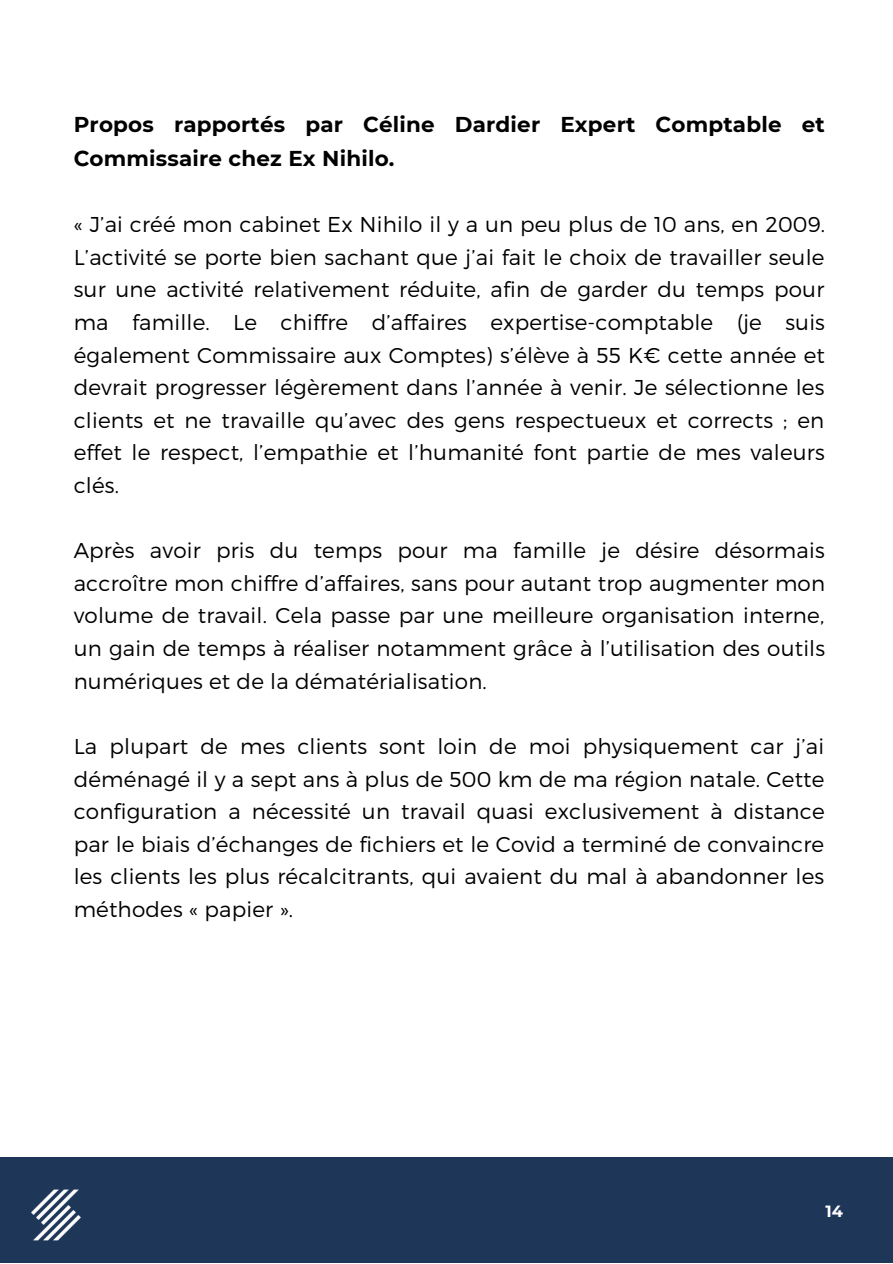
<style>
.page{position:relative;width:893px;height:1264px;background:#fff}
.page>*{position:absolute;margin:0;border:0;box-sizing:border-box;transform-origin:0 0}
.t1{font:300 21.45px/32.5px "Montserrat";letter-spacing:.01em;color:#000;text-align:justify}
.t2{font:700 21.45px/33.8px "Montserrat";letter-spacing:.01em;color:#000}
.t3{font:700 16.2px "Montserrat";color:#fff}
</style>
<div class="page">
<div style="left:0;top:1157px;width:892px;height:105px;background:#1e3758"></div>
<img style="left:31px;top:1189px;width:50px;height:52px">
<p class="t2" style="left:74px;top:107px;width:752px">Propos rapportés par Céline Dardier Expert Comptable et<br>Commissaire chez Ex Nihilo.</p>
<p class="t1" style="left:74px;top:207px;width:753px">« J’ai créé mon cabinet Ex Nihilo il y a un peu plus de 10 ans, en 2009.<br>L’activité se porte bien sachant que j’ai fait le choix de travailler seule sur une activité relativement réduite, afin de garder du temps pour ma famille. Le chiffre d’affaires expertise-comptable (je suis également Commissaire aux Comptes) s’élève à 55 K€ cette année et devrait progresser légèrement dans l’année à venir. Je sélectionne les clients et ne travaille qu’avec des gens respectueux et corrects ; en effet le respect, l’empathie et l’humanité font partie de mes valeurs clés.</p>
<p class="t1" style="left:74px;top:533px;width:753px">Après avoir pris du temps pour ma famille je désire désormais accroître mon chiffre d’affaires, sans pour autant trop augmenter mon volume de travail. Cela passe par une meilleure organisation interne, un gain de temps à réaliser notamment grâce à l’utilisation des outils numériques et de la dématérialisation.</p>
<p class="t1" style="left:74px;top:729px;width:752px">La plupart de mes clients sont loin de moi physiquement car j’ai déménagé il y a sept ans à plus de 500 km de ma région natale. Cette configuration a nécessité un travail quasi exclusivement à distance par le biais d’échanges de fichiers et le Covid a terminé de convaincre les clients les plus récalcitrants, qui avaient du mal à abandonner les méthodes « papier ».</p>
<p class="t3" style="left:825px;top:1201px;width:19px">14</p>
</div>
